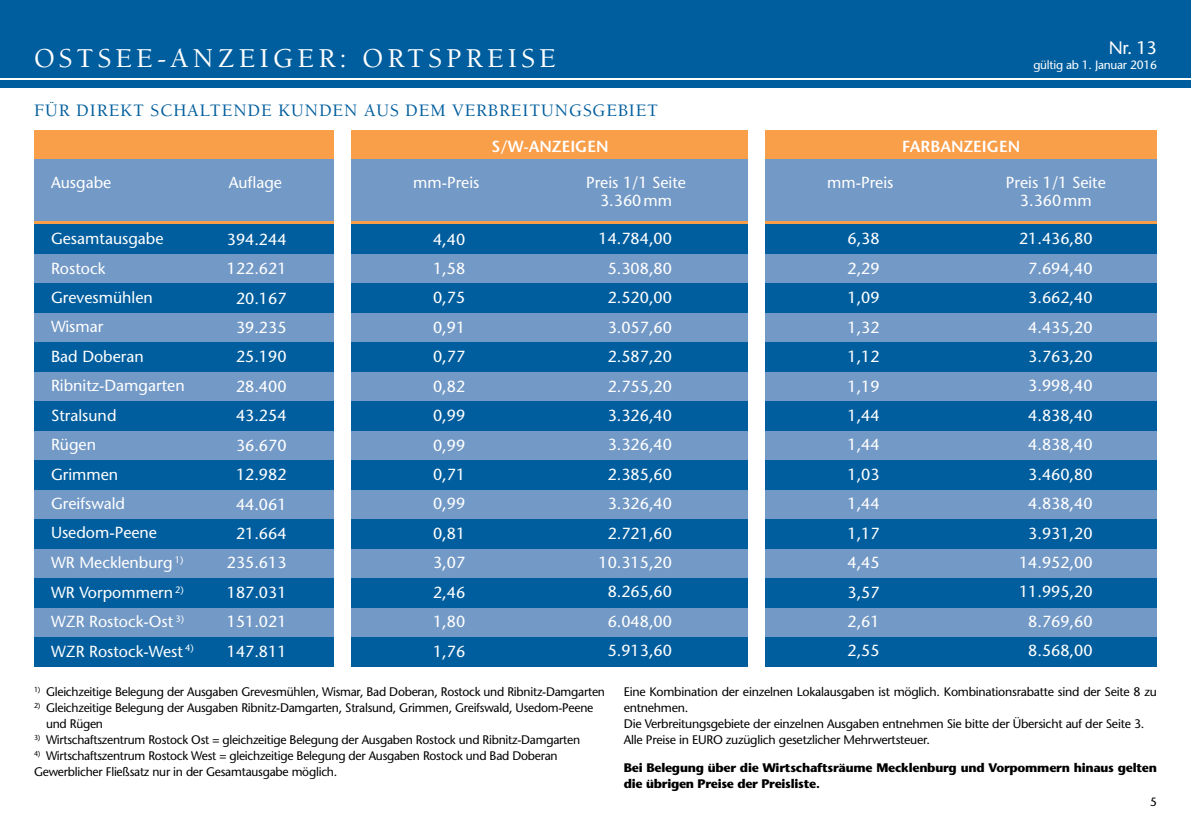
<style>
.page{position:relative;width:1191px;height:840px;background:#fff}
.page>*{position:absolute;margin:0;border:0;box-sizing:border-box;transform-origin:0 0}
.t1{font:500 28px "Berkeley";letter-spacing:.15em;color:#fff}
.t2{font:500 18px "Berkeley";letter-spacing:.05em;color:#005e9e}
.t3{font:18px "Stone Sans";color:#fff}
.t4{font:16px/29.4px "Stone Sans";color:#fff;text-align:center}
.t5{font:600 16px "Stone Sans";color:#fff}
.t6{font:12.4px/16px "Stone Sans";letter-spacing:-.02em;color:#000}
.t7{font:700 12.4px/16px "Stone Sans";letter-spacing:-.02em;color:#000}
.t8{font:12px "Stone Sans";letter-spacing:-.02em;color:#fff}
.t9{font:12px "Stone Sans";color:#000}
</style>
<div class="page">
<div style="left:0;top:0;width:1191px;height:88px;background:#005e9e"></div>
<hr style="left:0;top:78px;width:1191px;height:2px;background:#fff">
<div style="left:34px;top:241px;width:1123px;height:425px;background:#7399c6"></div>
<div style="left:34px;top:130px;width:1123px;height:114px;background:#7399c6"></div>
<div style="left:34px;top:130px;width:1123px;height:29px;background:#f99e49"></div>
<div style="left:34px;top:224px;width:1123px;height:29px;background:#005e9e"></div>
<div style="left:34px;top:283px;width:1123px;height:29px;background:#005e9e"></div>
<div style="left:34px;top:342px;width:1123px;height:29px;background:#005e9e"></div>
<div style="left:34px;top:401px;width:1123px;height:29px;background:#005e9e"></div>
<div style="left:34px;top:460px;width:1123px;height:29px;background:#005e9e"></div>
<div style="left:34px;top:519px;width:1123px;height:29px;background:#005e9e"></div>
<div style="left:34px;top:578px;width:1123px;height:29px;background:#005e9e"></div>
<div style="left:34px;top:637px;width:1123px;height:29px;background:#005e9e"></div>
<hr style="left:34px;top:221px;width:1123px;height:3px;background:#f99e49">
<div style="left:334px;top:125px;width:17px;height:544px;background:#fff"></div>
<div style="left:748px;top:125px;width:17px;height:544px;background:#fff"></div>
<p class="t3" style="left:1108px;top:37px;width:50px">Nr. 13</p>
<h1 class="t1" style="left:34px;top:44px;width:523px">OSTSEE-ANZEIGER: ORTSPREISE</h1>
<p class="t8" style="left:1033px;top:57px;width:125px">gültig ab 1. Januar 2016</p>
<p class="t2" style="left:34px;top:100px;width:140px">FÜR DIREKT SCHA</p>
<p class="t2" style="left:200px;top:100px;width:460px">LTENDE KUNDEN AUS DEM VERBREITUNGSGEBIET</p>
<p class="t4" style="left:51px;top:168px;width:62px">Ausgabe</p>
<p class="t4" style="left:229px;top:168px;width:55px">Auflage</p>
<p class="t5" style="left:491px;top:136px;width:119px">S/W-ANZEIGEN</p>
<p class="t5" style="left:902px;top:136px;width:120px">FARBANZEIGEN</p>
<p class="t4" style="left:413px;top:168px;width:68px">mm-Preis</p>
<p class="t4" style="left:586px;top:168px;width:101px">Preis 1/1 Seite</p>
<p class="t4" style="left:827px;top:168px;width:68px">mm-Preis</p>
<p class="t4" style="left:600px;top:186px;width:73px">3.360mm</p>
<p class="t4" style="left:1006px;top:173px;width:101px;line-height:18px">Preis 1/1 Seite<br>3.360mm</p>
<p class="t4" style="left:51px;top:224px;width:144px;text-align:left">Gesamtausgabe<br>Rostock<br>Grevesmühlen<br>Wismar<br>Bad Doberan<br>Ribnitz-Damgarten<br>Stralsund<br>Rügen<br>Grimmen<br>Greifswald<br>Usedom-Peene<br>WR Mecklenburg <sup>1)<br></sup>WR Vorpommern <sup>2)<br></sup>WZR Rostock-Ost <sup>3)<br></sup>WZR Rostock-West <sup>4)</sup></p>
<p class="t4" style="left:598px;top:224px;width:75px">14.784,00<br>5.308,80<br>2.520,00<br>3.057,60<br>2.587,20<br>2.755,20<br>3.326,40<br>3.326,40<br>2.385,60<br>3.326,40<br>2.721,60<br>10.315,20<br>8.265,60<br>6.048,00<br>5.913,60</p>
<p class="t4" style="left:1019px;top:224px;width:75px">21.436,80<br>7.694,40<br>3.662,40<br>4.435,20<br>3.763,20<br>3.998,40<br>4.838,40<br>4.838,40<br>3.460,80<br>4.838,40<br>3.931,20<br>14.952,00<br>11.995,20<br>8.769,60<br>8.568,00</p>
<p class="t4" style="left:227px;top:224px;width:61px">394.244<br>122.621<br>20.167<br>39.235<br>25.190<br>28.400<br>43.254<br>36.670<br>12.982<br>44.061<br>21.664<br>235.613<br>187.031<br>151.021<br>147.811</p>
<p class="t4" style="left:433px;top:224px;width:34px;text-align:justify">4,40<br>1,58<br>0,75<br>0,91<br>0,77<br>0,82<br>0,99<br>0,99<br>0,71<br>0,99<br>0,81<br>3,07<br>2,46<br>1,80<br>1,76</p>
<p class="t4" style="left:847px;top:224px;width:34px;text-align:justify">6,38<br>2,29<br>1,09<br>1,32<br>1,12<br>1,19<br>1,44<br>1,44<br>1,03<br>1,44<br>1,17<br>4,45<br>3,57<br>2,61<br>2,55</p>
<p class="t6" style="left:34px;top:683px;width:572px"><sup>1)</sup> Gleichzeitige Belegung der Ausgaben Grevesmühlen, Wismar, Bad Doberan, Rostock und Ribnitz-Damgarten</p>
<p class="t6" style="left:46px;top:699px;width:549px;text-indent:-12px"><sup>2)</sup> Gleichzeitige Belegung der Ausgaben Ribnitz-Damgarten, Stralsund, Grimmen, Greifswald, Usedom-Peene und Rügen</p>
<p class="t6" style="left:34px;top:731px;width:547px"><sup>3)</sup> Wirtschaftszentrum Rostock Ost = gleichzeitige Belegung der Ausgaben Rostock und Ribnitz-Damgarten</p>
<p class="t6" style="left:34px;top:747px;width:525px"><sup>4)</sup> Wirtschaftszentrum Rostock West = gleichzeitige Belegung der Ausgaben Rostock und Bad Doberan<br>Gewerblicher Fließsatz nur in der Gesamtausgabe möglich.</p>
<p class="t6" style="left:624px;top:683px;width:534px">Eine Kombination der einzelnen Lokalausgaben ist möglich. Kombinationsrabatte sind der Seite 8 zu entnehmen.<br>Die Verbreitungsgebiete der einzelnen Ausgaben entnehmen Sie bitte der Übersicht auf der Seite 3.<br>Alle Preise in EURO zuzüglich gesetzlicher Mehrwertsteuer.</p>
<p class="t7" style="left:624px;top:759px;width:534px">Bei Belegung über die Wirtschaftsräume Mecklenburg und Vorpommern hinaus gelten die übrigen Preise der Preisliste.</p>
<p class="t9" style="left:1150px;top:794px;width:8px">5</p>
</div>
